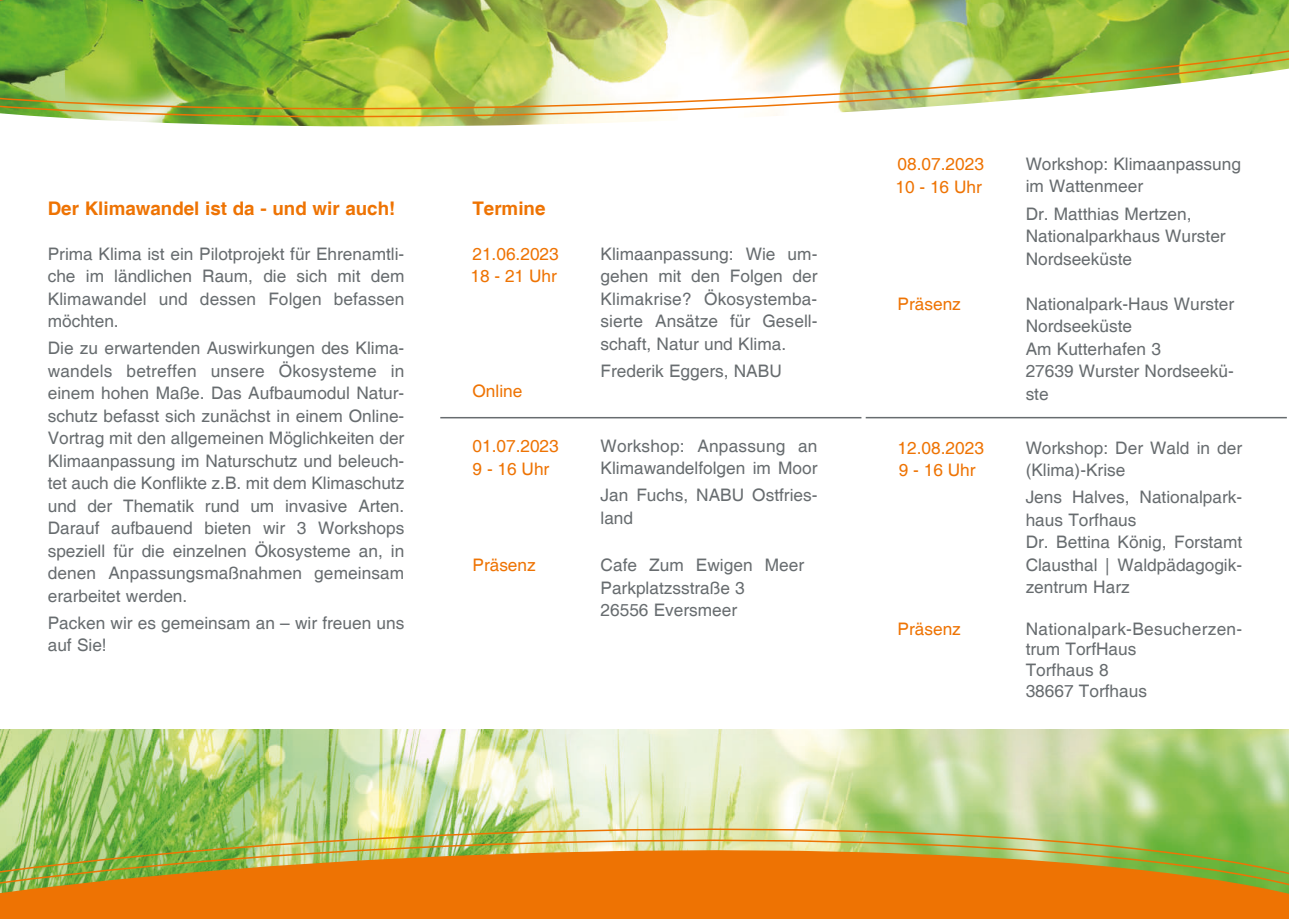
<style>
.page{position:relative;width:1289px;height:919px;background:#fff}
.page>*{position:absolute;margin:0;border:0;box-sizing:border-box;transform-origin:0 0}
.t1{font:700 18.75px "Helvetica";color:#ee7303}
.t2{font:17.25px/22.5px "Helvetica";color:#676c6f}
.t3{font:17.25px "Helvetica";color:#ee7303}
.t4{font:17.25px "Helvetica";color:#ee7303}
.s1{font-style:inherit}
</style>
<div class="page">
<img style="left:0;top:729px;width:1288px;height:86px">
<svg style="left:0;top:815px;width:1288px;height:11px;background:#b4d386"></svg>
<svg style="left:0;top:826px;width:1288px;height:92px;background:#d0932b"></svg>
<svg style="left:102px;top:120px;width:558px;height:7px"></svg>
<img style="left:0;top:0;width:1288px;height:120px">
<hr style="left:440px;top:417px;width:421px;height:1px;background:#676c6f">
<hr style="left:865px;top:417px;width:421px;height:1px;background:#676c6f">
<p class="t1" style="left:48px;top:201px;width:349px">Der Klimawandel ist da - und wir auch!</p>
<p class="t2" style="left:48px;top:244px;width:358px;text-align:justify">Prima Klima ist ein Pilotprojekt für Ehrenamtli&shy;che im ländlichen Raum, die sich mit dem Klimawandel und dessen Folgen befassen möchten.</p>
<p class="t2" style="left:48px;top:338px;width:358px;text-align:justify">Die zu erwartenden Auswirkungen des Klima&shy;wandels betreffen unsere Ökosysteme in einem hohen Maße. Das Aufbaumodul Natur&shy;schutz befasst sich zunächst in einem Online-Vortrag mit den allgemeinen Möglichkeiten der Klimaanpassung im Naturschutz und beleuch&shy;tet auch die Konflikte z.B. mit dem Klimaschutz und der Thematik rund um invasive Arten.<br>Darauf aufbauend bieten wir 3 Workshops speziell für die einzelnen Ökosysteme an, in denen Anpassungsmaßnahmen gemeinsam erarbeitet werden.</p>
<p class="t2" style="left:48px;top:613px;width:358px">Packen wir es gemeinsam an – wir freuen uns auf Sie!</p>
<p class="t1" style="left:472px;top:201px;width:74px">Termine</p>
<p class="t3" style="left:472px;top:247px;width:88px">21.06.2023</p>
<p class="t2" style="left:600px;top:244px;width:218px;text-align:justify">Klimaanpassung: Wie um&shy;gehen mit den Folgen der Klimakrise? Ökosystemba&shy;sierte Ansätze für Gesell&shy;schaft, Natur und Klima.</p>
<p class="t2" style="left:600px;top:361px;width:183px">Frederik Eggers, NABU</p>
<p class="t3" style="left:472px;top:384px;width:51px">Online</p>
<p class="t4" style="left:470px;top:265px;width:88px">18 - 21 <span class="s1">Uhr</span></p>
<p class="t3" style="left:472px;top:438px;width:88px">01.07.2023</p>
<p class="t2" style="left:600px;top:436px;width:218px">Workshop: Anpassung an<br>Klimawandelfolgen im Moor</p>
<p class="t2" style="left:600px;top:485px;width:218px">Jan Fuchs, NABU Ostfries&shy;land</p>
<p class="t3" style="left:472px;top:558px;width:65px">Präsenz</p>
<p class="t2" style="left:600px;top:555px;width:205px">Cafe Zum Ewigen Meer<br>Parkplatzsstraße 3<br>26556 Eversmeer</p>
<p class="t4" style="left:472px;top:458px;width:78px">9 - 16 <span class="s1">Uhr</span></p>
<p class="t3" style="left:897px;top:157px;width:88px">08.07.2023</p>
<p class="t2" style="left:1025px;top:154px;width:217px">Workshop: Klimaanpassung im Wattenmeer</p>
<p class="t2" style="left:1025px;top:204px;width:201px">Dr. Matthias Mertzen,<br>Nationalparkhaus Wurster<br>Nordseeküste</p>
<p class="t3" style="left:897px;top:296px;width:65px">Präsenz</p>
<p class="t2" style="left:1025px;top:294px;width:210px">Nationalpark-Haus Wurster<br>Nordseeküste<br>Am Kutterhafen 3<br>27639 Wurster Nordseekü&shy;ste</p>
<p class="t4" style="left:895px;top:177px;width:88px">10 - 16 <span class="s1">Uhr</span></p>
<p class="t3" style="left:897px;top:440px;width:88px">12.08.2023</p>
<p class="t2" style="left:1025px;top:438px;width:218px">Workshop: Der Wald in der (Klima)-Krise</p>
<p class="t2" style="left:1025px;top:487px;width:218px">Jens Halves, Nationalpark&shy;haus Torfhaus<br>Dr. Bettina König, Forstamt<br>Clausthal | Waldpädagogik&shy;zentrum Harz</p>
<p class="t3" style="left:897px;top:621px;width:65px">Präsenz</p>
<p class="t2" style="left:1025px;top:620px;width:218px;line-height:20.7px">Nationalpark-Besucherzen&shy;trum TorfHaus<br>Torfhaus 8<br>38667 Torfhaus</p>
<p class="t4" style="left:898px;top:459px;width:78px">9 - 16 <span class="s1">Uhr</span></p>
</div>
